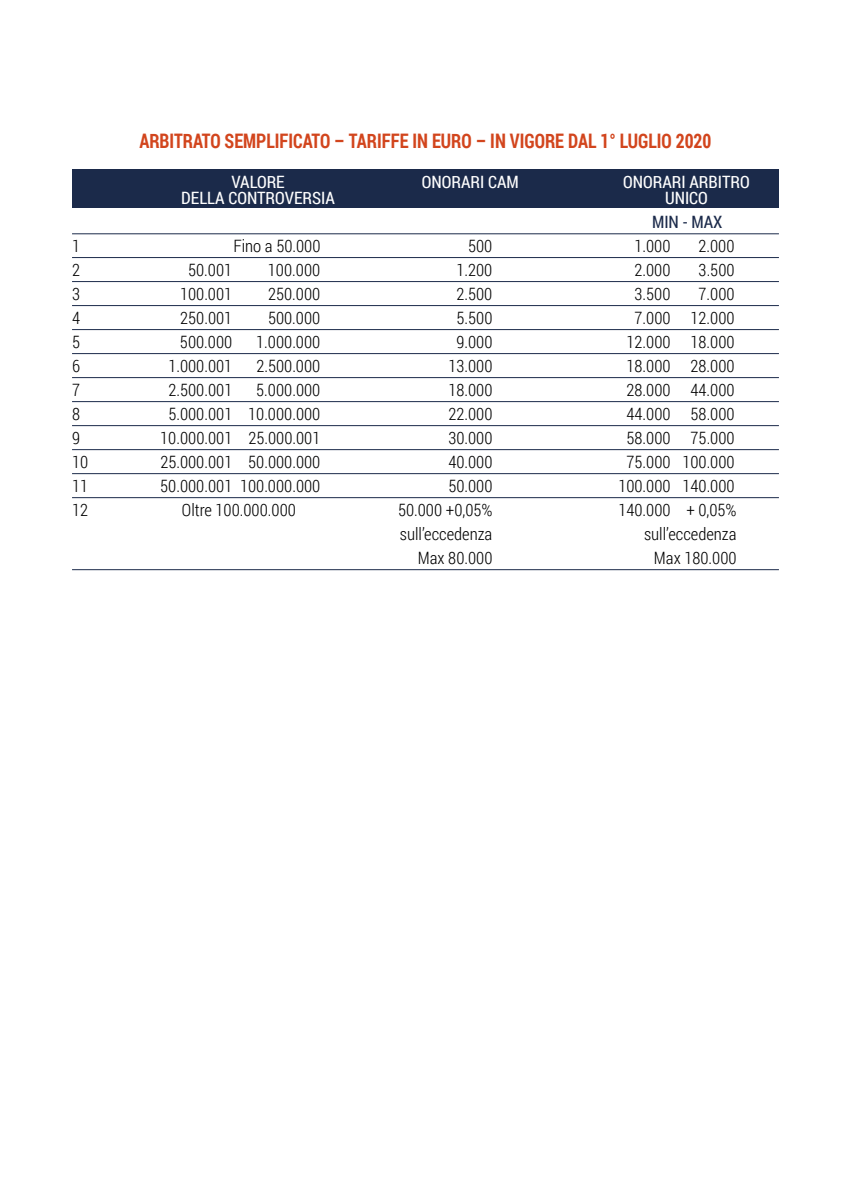
<style>
.page{position:relative;width:851px;height:1191px;background:#fff}
.page>*{position:absolute;margin:0;border:0;box-sizing:border-box;transform-origin:0 0}
.t1{font:700 20px "Roboto Condensed";color:#d2451d;scale:.9 1}
.t2{font:300 17px "Roboto Condensed";color:#000}
.t3{font:17px "Roboto Condensed";color:#fff}
.t4{font:17px "Roboto Condensed";color:#1b2a4a}
</style>
<div class="page">
<div style="left:72px;top:169px;width:706px;height:39px;background:#1b2a4a"></div>
<hr style="left:72px;top:233px;width:706px;height:1px;background:#1b2a4a">
<hr style="left:72px;top:257px;width:706px;height:1px;background:#1b2a4a">
<hr style="left:72px;top:281px;width:706px;height:1px;background:#1b2a4a">
<hr style="left:72px;top:305px;width:706px;height:1px;background:#1b2a4a">
<hr style="left:72px;top:329px;width:706px;height:1px;background:#1b2a4a">
<hr style="left:72px;top:353px;width:706px;height:1px;background:#1b2a4a">
<hr style="left:72px;top:377px;width:706px;height:1px;background:#1b2a4a">
<hr style="left:72px;top:401px;width:706px;height:1px;background:#1b2a4a">
<hr style="left:72px;top:425px;width:706px;height:1px;background:#1b2a4a">
<hr style="left:72px;top:449px;width:706px;height:1px;background:#1b2a4a">
<hr style="left:72px;top:473px;width:706px;height:1px;background:#1b2a4a">
<hr style="left:72px;top:497px;width:706px;height:1px;background:#1b2a4a">
<hr style="left:72px;top:569px;width:706px;height:1px;background:#1b2a4a">
<p class="t1" style="left:139px;top:127px;width:637px">ARBITRATO SEMPLIFICATO – TARIFFE IN EURO – IN VIGORE DAL 1° LUGLIO 2020</p>
<p class="t3" style="left:231px;top:170px;width:55px">VALORE</p>
<p class="t3" style="left:421px;top:170px;width:99px">ONORARI CAM</p>
<p class="t3" style="left:623px;top:170px;width:128px">ONORARI ARBITRO</p>
<p class="t3" style="left:181px;top:186px;width:155px">DELLA CONTROVERSIA</p>
<p class="t3" style="left:665px;top:186px;width:44px">UNICO</p>
<p class="t4" style="left:652px;top:210px;width:72px">MIN - MAX</p>
<p class="t2" style="left:72px;top:234px;width:10px">1</p>
<p class="t2" style="left:233px;top:234px;width:89px">Fino a 50.000</p>
<p class="t2" style="left:468px;top:234px;width:26px">500</p>
<p class="t2" style="left:634px;top:234px;width:38px">1.000</p>
<p class="t2" style="left:698px;top:234px;width:38px">2.000</p>
<p class="t2" style="left:72px;top:258px;width:10px">2</p>
<p class="t2" style="left:188px;top:258px;width:46px">50.001</p>
<p class="t2" style="left:268px;top:258px;width:54px">100.000</p>
<p class="t2" style="left:456px;top:258px;width:37px">1.200</p>
<p class="t2" style="left:634px;top:258px;width:38px">2.000</p>
<p class="t2" style="left:698px;top:258px;width:37px">3.500</p>
<p class="t2" style="left:72px;top:282px;width:10px">3</p>
<p class="t2" style="left:180px;top:282px;width:54px">100.001</p>
<p class="t2" style="left:268px;top:282px;width:54px">250.000</p>
<p class="t2" style="left:456px;top:282px;width:37px">2.500</p>
<p class="t2" style="left:634px;top:282px;width:37px">3.500</p>
<p class="t2" style="left:698px;top:282px;width:38px">7.000</p>
<p class="t2" style="left:72px;top:306px;width:10px">4</p>
<p class="t2" style="left:180px;top:306px;width:54px">250.001</p>
<p class="t2" style="left:268px;top:306px;width:54px">500.000</p>
<p class="t2" style="left:456px;top:306px;width:37px">5.500</p>
<p class="t2" style="left:634px;top:306px;width:102px">7.000 12.000</p>
<p class="t2" style="left:72px;top:330px;width:10px">5</p>
<p class="t2" style="left:180px;top:330px;width:54px">500.000</p>
<p class="t2" style="left:256px;top:330px;width:66px">1.000.000</p>
<p class="t2" style="left:456px;top:330px;width:38px">9.000</p>
<p class="t2" style="left:626px;top:330px;width:110px">12.000 18.000</p>
<p class="t2" style="left:72px;top:354px;width:10px">6</p>
<p class="t2" style="left:168px;top:354px;width:65px">1.000.001</p>
<p class="t2" style="left:256px;top:354px;width:65px">2.500.000</p>
<p class="t2" style="left:448px;top:354px;width:46px">13.000</p>
<p class="t2" style="left:626px;top:354px;width:110px">18.000 28.000</p>
<p class="t2" style="left:72px;top:378px;width:10px">7</p>
<p class="t2" style="left:168px;top:378px;width:65px">2.500.001</p>
<p class="t2" style="left:256px;top:378px;width:66px">5.000.000</p>
<p class="t2" style="left:448px;top:378px;width:46px">18.000</p>
<p class="t2" style="left:626px;top:378px;width:110px">28.000 44.000</p>
<p class="t2" style="left:72px;top:402px;width:10px">8</p>
<p class="t2" style="left:168px;top:402px;width:153px">5.000.001 10.000.000</p>
<p class="t2" style="left:448px;top:402px;width:46px">22.000</p>
<p class="t2" style="left:626px;top:402px;width:110px">44.000 58.000</p>
<p class="t2" style="left:72px;top:426px;width:10px">9</p>
<p class="t2" style="left:160px;top:426px;width:162px">10.000.001 25.000.001</p>
<p class="t2" style="left:448px;top:426px;width:46px">30.000</p>
<p class="t2" style="left:626px;top:426px;width:110px">58.000 75.000</p>
<p class="t2" style="left:72px;top:450px;width:18px">10</p>
<p class="t2" style="left:160px;top:450px;width:161px">25.000.001 50.000.000</p>
<p class="t2" style="left:448px;top:450px;width:46px">40.000</p>
<p class="t2" style="left:626px;top:450px;width:110px">75.000 100.000</p>
<p class="t2" style="left:72px;top:474px;width:18px">11</p>
<p class="t2" style="left:160px;top:474px;width:162px">50.000.001 100.000.000</p>
<p class="t2" style="left:448px;top:474px;width:46px">50.000</p>
<p class="t2" style="left:618px;top:474px;width:118px">100.000 140.000</p>
<p class="t2" style="left:72px;top:498px;width:18px">12</p>
<p class="t2" style="left:182px;top:498px;width:115px">Oltre 100.000.000</p>
<p class="t2" style="left:398px;top:498px;width:96px">50.000 +0,05%</p>
<p class="t2" style="left:618px;top:498px;width:120px">140.000 + 0,05%</p>
<p class="t2" style="left:400px;top:522px;width:94px">sull’eccedenza</p>
<p class="t2" style="left:644px;top:522px;width:94px">sull’eccedenza</p>
<p class="t2" style="left:418px;top:546px;width:76px">Max 80.000</p>
<p class="t2" style="left:654px;top:546px;width:84px">Max 180.000</p>
</div>
